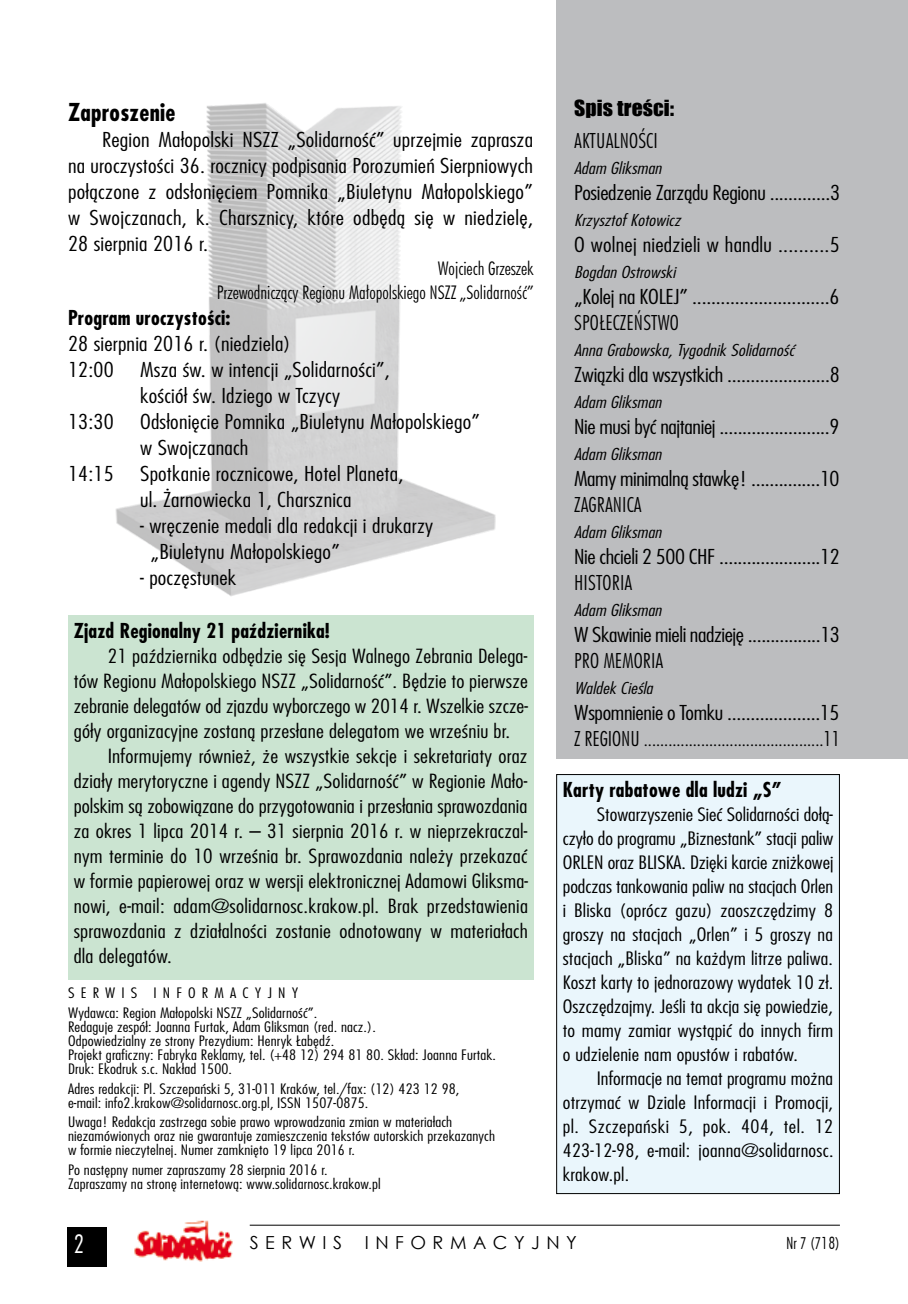
<style>
.page{position:relative;width:908px;height:1304px;background:#fff}
.page>*{position:absolute;margin:0;border:0;box-sizing:border-box;transform-origin:0 0}
.t1{font:28px "Futura Condensed Light Pl";color:#fff}
.t2{font:700 24px "Fujiyama";letter-spacing:.01em;color:#000}
.t3{font:20.4px "Impact";letter-spacing:.005em;color:#000;scale:1.06 1}
.t4{font:300 20px/26px "Fujiyama";letter-spacing:.01em;color:#000;scale:1.2 1}
.t5{font:300 20px "Fujiyama";letter-spacing:-.015em;color:#000;scale:1.2 1}
.t6{font:20px "Futura Lt Cn PL";letter-spacing:.01em;color:#000}
.t7{font:700 20px "Fujiyama";letter-spacing:.01em;color:#000}
.t8{font:300 20px "Fujiyama";letter-spacing:-.01em;color:#000;scale:1.2 1}
.t9{font:300 20px "Fujiyama";letter-spacing:-.02em;color:#000;scale:1.2 1}
.t10{font:300 19px "Fujiyama";letter-spacing:.01em;color:#000;scale:1.2 1}
.t11{font:300 18px/24px "Fujiyama";letter-spacing:.01em;color:#000;text-align:justify;scale:1.2 1}
.t12{font:18px/24px "Futura Lt Cn PL";color:#000;text-align:right}
.t13{font:18px "Century Gothic";letter-spacing:.36em;color:#000}
.t14{font:18px "Futura Condensed Light Pl";color:#000}
.t15{font:italic 300 16px "Fujiyama";letter-spacing:.01em;color:#000;scale:1.2 1}
.t16{font:300 14px/14px "Fujiyama";letter-spacing:.01em;color:#000;scale:1.2 1}
</style>
<div class="page">
<hr style="left:250px;top:1225px;width:589px;height:1px;background:#000">
<div style="left:67px;top:1227px;width:40px;height:40px;background:#000"></div>
<img style="left:134px;top:1220px;width:99px;height:42px">
<div style="left:556px;top:0;width:351px;height:759px;background:#bcbdbf"></div>
<img style="left:115px;top:103px;width:381px;height:493px">
<div style="left:68px;top:616px;width:465px;height:364px;background:#cbe4d1"></div>
<div style="left:556px;top:774px;width:283px;height:420px;background:#eaf6fc"></div>
<div style="left:556px;top:774px;width:283px;height:420px;border:1px solid #000"></div>
<p class="t2" style="left:68px;top:97px;width:109px">Zaproszenie</p>
<p class="t4" style="left:68px;top:126px;width:389px;text-align:justify;text-indent:34px">Region Małopolski NSZZ „Solidarność” uprzejmie zaprasza na uroczystości 36. rocznicy podpisania Porozumień Sierpniowych połączone z odsłonięciem Pomnika „Biuletynu Małopolskiego” w Swojczanach, k. Charsznicy, które odbędą się w niedzielę, 28 sierpnia 2016 r.</p>
<p class="t12" style="left:217px;top:256px;width:318px">WOJCIECH GRZESZEK<br>PRZEWODNICZĄCY REGIONU MAŁOPOLSKIEGO NSZZ „SOLIDARNOŚĆ”</p>
<p class="t7" style="left:68px;top:305px;width:164px">Program uroczystości:</p>
<p class="t4" style="left:68px;top:330px;width:187px">28 sierpnia 2016 r. (niedziela)<br>12:00</p>
<p class="t4" style="left:140px;top:356px;width:209px">Msza św. w intencji „Solidarności”, kościół św. Idziego w Tczycy</p>
<p class="t4" style="left:68px;top:408px;width:40px">13:30</p>
<p class="t4" style="left:140px;top:408px;width:284px">Odsłonięcie Pomnika „Biuletynu Małopolskiego” w Swojczanach</p>
<p class="t4" style="left:68px;top:460px;width:40px">14:15</p>
<p class="t4" style="left:140px;top:460px;width:221px">Spotkanie rocznicowe, Hotel Planeta, ul. Żarnowiecka 1, Charsznica</p>
<p class="t4" style="left:151px;top:512px;width:237px;text-indent:-11px">- wręczenie medali dla redakcji i drukarzy „Biuletynu Małopolskiego”</p>
<p class="t4" style="left:140px;top:564px;width:82px">- poczęstunek</p>
<p class="t7" style="left:74px;top:617px;width:257px">Zjazd Regionalny 21 października!</p>
<p class="t10" style="left:108px;top:643px;width:351px">21 października odbędzie się Sesja Walnego Zebrania Delega-</p>
<p class="t10" style="left:74px;top:668px;width:380px">tów Regionu Małopolskiego NSZZ „Solidarność”. Będzie to pierwsze</p>
<p class="t10" style="left:74px;top:693px;width:380px">zebranie delegatów od zjazdu wyborczego w 2014 r. Wszelkie szcze-</p>
<p class="t10" style="left:74px;top:718px;width:365px">góły organizacyjne zostaną przesłane delegatom we wrześniu br.</p>
<p class="t10" style="left:108px;top:743px;width:351px">Informujemy również, że wszystkie sekcje i sekretariaty oraz</p>
<p class="t10" style="left:74px;top:768px;width:379px">działy merytoryczne i agendy NSZZ „Solidarność” w Regionie Mało-</p>
<p class="t10" style="left:74px;top:793px;width:379px">polskim są zobowiązane do przygotowania i przesłania sprawozdania</p>
<p class="t10" style="left:74px;top:818px;width:379px">za okres 1 lipca 2014 r. – 31 sierpnia 2016 r. w nieprzekraczal-</p>
<p class="t10" style="left:74px;top:843px;width:379px">nym terminie do 10 września br. Sprawozdania należy przekazać</p>
<p class="t10" style="left:74px;top:868px;width:380px">w formie papierowej oraz w wersji elektronicznej Adamowi Gliksma-</p>
<p class="t10" style="left:74px;top:893px;width:380px">nowi, e-mail: adam@solidarnosc.krakow.pl. Brak przedstawienia</p>
<p class="t10" style="left:74px;top:918px;width:380px">sprawozdania z działalności zostanie odnotowany w materiałach</p>
<p class="t10" style="left:74px;top:943px;width:83px">dla delegatów.</p>
<p class="t16" style="left:68px;top:983px;width:209px;line-height:19.6px">SERWIS INFORMACYJNY<br>Wydawca: Region Małopolski NSZZ „Solidarność”.</p>
<p class="t16" style="left:68px;top:1019px;width:358px">Redaguje zespół: Joanna Furtak, Adam Gliksman (red. nacz.).<br>Odpowiedzialny ze strony Prezydium: Henryk Łabędź.<br>Projekt graficzny: Fabryka Reklamy, tel. (+48 12) 294 81 80. Skład: Joanna Furtak.<br>Druk: Ekodruk s.c. Nakład 1500.</p>
<p class="t16" style="left:68px;top:1081px;width:327px">Adres redakcji: Pl. Szczepański 5, 31-011 Kraków, tel./fax: (12) 423 12 98, e-mail: info2.krakow@solidarnosc.org.pl, ISSN 1507-0875.</p>
<p class="t16" style="left:68px;top:1115px;width:357px">Uwaga! Redakcja zastrzega sobie prawo wprowadzania zmian w materiałach niezamówionych oraz nie gwarantuje zamieszczenia tekstów autorskich przekazanych w formie nieczytelnej. Numer zamknięto 19 lipca 2016 r.</p>
<p class="t16" style="left:68px;top:1162px;width:262px">Po następny numer zapraszamy 28 sierpnia 2016 r.<br>Zapraszamy na stronę internetową: www.solidarnosc.krakow.pl</p>
<p class="t3" style="left:574px;top:92px;width:96px">SPIS TREŚCI:</p>
<p class="t6" style="left:574px;top:128px;width:85px">AKTUALNOŚCI</p>
<p class="t15" style="left:574px;top:158px;width:74px">Adam Gliksman</p>
<p class="t5" style="left:574px;top:180px;width:223px">Posiedzenie Zarządu Regionu .............3</p>
<p class="t15" style="left:574px;top:210px;width:90px">Krzysztof Kotowicz</p>
<p class="t4" style="left:574px;top:231px;width:223px">O wolnej niedzieli w handlu ..........5</p>
<p class="t15" style="left:574px;top:262px;width:86px">Bogdan Ostrowski</p>
<p class="t8" style="left:574px;top:284px;width:222px">„Kolej na KOLEJ” .............................6</p>
<p class="t6" style="left:574px;top:310px;width:106px">SPOŁECZEŃSTWO</p>
<p class="t15" style="left:574px;top:340px;width:185px">Anna Grabowska, Tygodnik Solidarność</p>
<p class="t5" style="left:574px;top:362px;width:223px">Związki dla wszystkich ......................8</p>
<p class="t15" style="left:574px;top:392px;width:74px">Adam Gliksman</p>
<p class="t5" style="left:574px;top:414px;width:222px">Nie musi być najtaniej ........................9</p>
<p class="t15" style="left:574px;top:444px;width:74px">Adam Gliksman</p>
<p class="t5" style="left:574px;top:466px;width:223px">Mamy minimalną stawkę! ...............10</p>
<p class="t6" style="left:574px;top:492px;width:9px">ZAGRAN</p>
<p class="t6" style="left:622px;top:492px;width:20px">ICA</p>
<p class="t15" style="left:574px;top:522px;width:74px">Adam Gliksman</p>
<p class="t5" style="left:574px;top:544px;width:223px">Nie chcieli 2 500 CHF ......................12</p>
<p class="t6" style="left:574px;top:570px;width:59px">HISTORIA</p>
<p class="t15" style="left:574px;top:600px;width:74px">Adam Gliksman</p>
<p class="t9" style="left:574px;top:622px;width:223px">W Skawinie mieli nadzieję ................13</p>
<p class="t6" style="left:574px;top:648px;width:90px">PRO MEMORIA</p>
<p class="t15" style="left:574px;top:678px;width:67px">Waldek Cieśla</p>
<p class="t5" style="left:574px;top:700px;width:223px">Wspomnienie o Tomku ....................15</p>
<p class="t6" style="left:574px;top:726px;width:267px">Z REGIONU ............................................11</p>
<p class="t7" style="left:562px;top:776px;width:220px">Karty rabatowe dla ludzi „S”</p>
<p class="t11" style="left:562px;top:802px;width:227px;text-indent:34px">Stowarzyszenie Sieć Solidarności dołą&shy;czyło do programu „Biznestank” stacji paliw ORLEN oraz BLISKA. Dzięki karcie zniżkowej podczas tankowania paliw na stacjach Orlen i Bliska (oprócz gazu) zaoszczędzimy 8 groszy na stacjach „Orlen” i 5 groszy na stacjach „Bliska” na każdym litrze paliwa.<br>Koszt karty to jednorazowy wydatek 10 zł.<br>Oszczędzajmy. Jeśli ta akcja się powiedzie, to mamy zamiar wystąpić do innych firm o udzielenie nam opustów i rabatów.</p>
<p class="t11" style="left:562px;top:1065px;width:227px;text-indent:34px">Informacje na temat programu można otrzymać w Dziale Informacji i Promocji, pl. Szczepański 5, pok. 404, tel. 12<br>423-12-98, e-mail: joanna@solidarnosc. krakow.pl.</p>
<h1 class="t1" style="left:74px;top:1229px;width:12px">2</h1>
<p class="t13" style="left:250px;top:1230px;width:94px">SERWIS</p>
<p class="t13" style="left:364px;top:1230px;width:213px">INFORMACYJNY</p>
<p class="t14" style="left:786px;top:1233px;width:55px">Nr 7 (718)</p>
</div>
